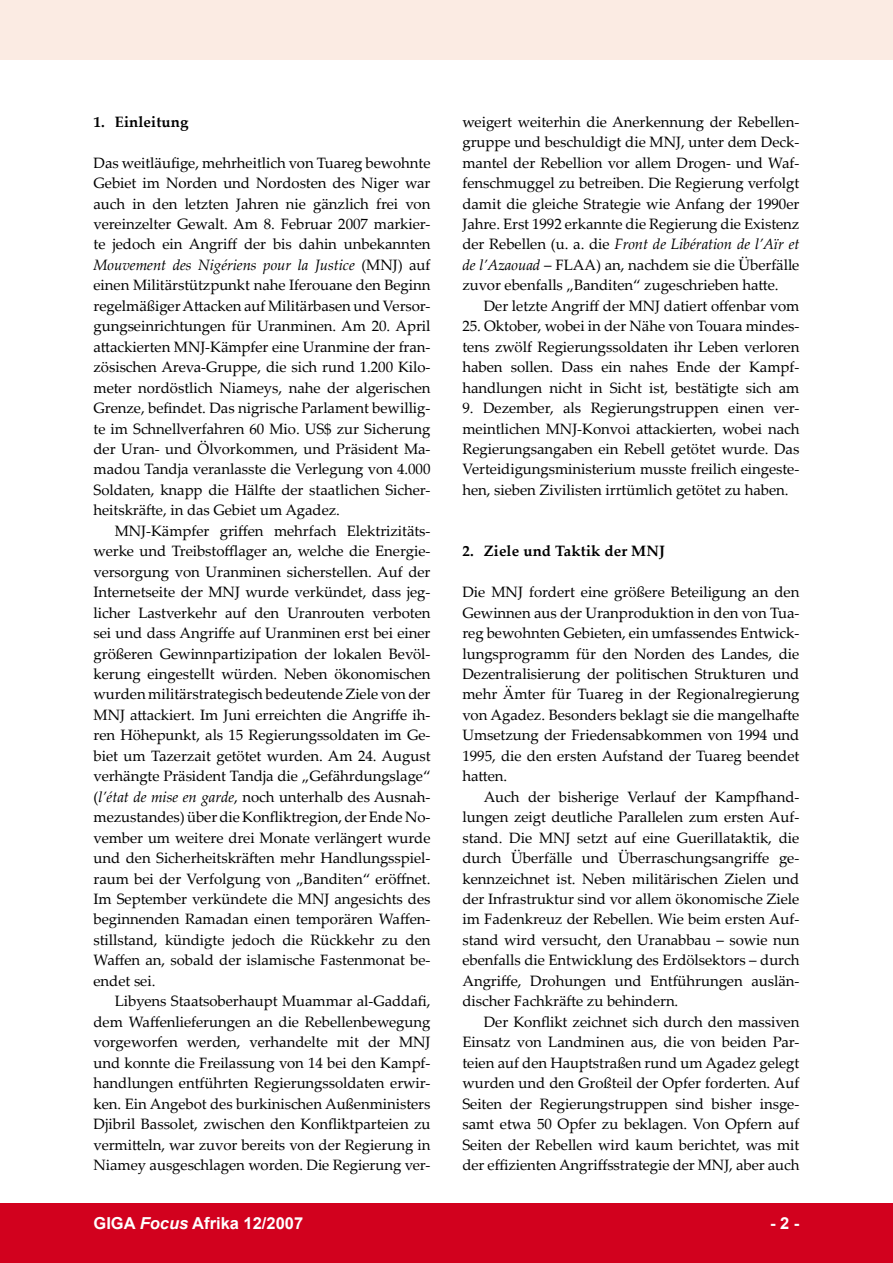
<style>
.page{position:relative;width:893px;height:1263px;background:#fff}
.page>*{position:absolute;margin:0;border:0;box-sizing:border-box;transform-origin:0 0}
.t1{font:700 16.5px "Arial";color:#fff}
.t2{font:15px/20.4px "Palatino Linotype";letter-spacing:-.005em;color:#000;text-align:justify}
.t3{font:700 15px "Palatino Linotype";letter-spacing:.01em;color:#000}
.s1{font-style:italic}
</style>
<div class="page">
<div style="left:0;top:1203px;width:893px;height:60px;background:#d2011e"></div>
<div style="left:0;top:0;width:893px;height:60px;background:#fbebe3"></div>
<p class="t3" style="left:94px;top:111px;width:97px">1. Einleitung</p>
<p class="t2" style="left:94px;top:152px;width:338px">Das weitläufige, mehrheitlich von Tuareg bewohnte Gebiet im Norden und Nordosten des Niger war auch in den letzten Jahren nie gänzlich frei von vereinzelter Gewalt. Am 8. Februar 2007 markier&shy;te jedoch ein Angriff der bis dahin unbekannten <span class="s1">Mouvement des Nigériens pour la Justice</span> (MNJ) auf einen Militärstützpunkt nahe Iferouane den Beginn regelmäßiger Attacken auf Militärbasen und Versor&shy;gungseinrichtungen für Uranminen. Am 20. April attackierten MNJ-Kämpfer eine Uranmine der fran&shy;zösischen Areva-Gruppe, die sich rund 1.200 Kilo&shy;meter nordöstlich Niameys, nahe der algerischen Grenze, befindet. Das nigrische Parlament bewillig&shy;te im Schnellverfahren 60 Mio. US$ zur Sicherung der Uran- und Ölvorkommen, und Präsident Ma&shy;madou Tandja veranlasste die Verlegung von 4.000<br>Soldaten, knapp die Hälfte der staatlichen Sicher&shy;heitskräfte, in das Gebiet um Agadez.</p>
<p class="t2" style="left:94px;top:520px;width:339px;text-indent:21px">MNJ-Kämpfer griffen mehrfach Elektrizitäts&shy;werke und Treibstofflager an, welche die Energie&shy;versorgung von Uranminen sicherstellen. Auf der Internetseite der MNJ wurde verkündet, dass jeg&shy;licher Lastverkehr auf den Uranrouten verboten sei und dass Angriffe auf Uranminen erst bei einer größeren Gewinnpartizipation der lokalen Bevöl&shy;kerung eingestellt würden. Neben ökonomischen wurden militärstrategisch bedeutende Ziele von der MNJ attackiert. Im Juni erreichten die Angriffe ih&shy;ren Höhepunkt, als 15 Regierungssoldaten im Ge&shy;biet um Tazerzait getötet wurden. Am 24. August verhängte Präsident Tandja die „Gefährdungslage“ (<span class="s1">l’état de mise en garde</span>, noch unterhalb des Ausnah&shy;mezustandes) über die Konfliktregion, der Ende No&shy;vember um weitere drei Monate verlängert wurde und den Sicherheitskräften mehr Handlungsspiel&shy;raum bei der Verfolgung von „Banditen“ eröffnet.<br>Im September verkündete die MNJ angesichts des beginnenden Ramadan einen temporären Waffen&shy;stillstand, kündigte jedoch die Rückkehr zu den Waffen an, sobald der islamische Fastenmonat be&shy;endet sei.</p>
<p class="t2" style="left:94px;top:990px;width:338px;text-indent:21px">Libyens Staatsoberhaupt Muammar al-Gaddafi, dem Waffenlieferungen an die Rebellenbewegung vorgeworfen werden, verhandelte mit der MNJ und konnte die Freilassung von 14 bei den Kampf&shy;handlungen entführten Regierungssoldaten erwir&shy;ken. Ein Angebot des burkinischen Außenministers Djibril Bassolet, zwischen den Konfliktparteien zu vermitteln, war zuvor bereits von der Regierung in Niamey ausgeschlagen worden. Die Regierung ver-</p>
<p class="t2" style="left:462px;top:111px;width:339px">weigert weiterhin die Anerkennung der Rebellen&shy;gruppe und beschuldigt die MNJ, unter dem Deck&shy;mantel der Rebellion vor allem Drogen- und Waf&shy;fenschmuggel zu betreiben. Die Regierung verfolgt damit die gleiche Strategie wie Anfang der 1990er Jahre. Erst 1992 erkannte die Regierung die Existenz der Rebellen (u. a. die <span class="s1">Front de Libération de l’Aïr et de l’Azaouad</span> – FLAA) an, nachdem sie die Überfälle zuvor ebenfalls „Banditen“ zugeschrieben hatte.</p>
<p class="t2" style="left:484px;top:295px;width:317px">Der letzte Angriff der MNJ datiert offenbar vom</p>
<p class="t2" style="left:462px;top:315px;width:338px">25. Oktober, wobei in der Nähe von Touara mindes&shy;tens zwölf Regierungssoldaten ihr Leben verloren haben sollen. Dass ein nahes Ende der Kampf&shy;handlungen nicht in Sicht ist, bestätigte sich am</p>
<p class="t2" style="left:462px;top:397px;width:338px">9. Dezember, als Regierungstruppen einen ver&shy;meintlichen MNJ-Konvoi attackierten, wobei nach Regierungsangaben ein Rebell getötet wurde. Das Verteidigungsministerium musste freilich eingeste&shy;hen, sieben Zivilisten irrtümlich getötet zu haben.</p>
<p class="t3" style="left:462px;top:540px;width:204px">2. Ziele und Taktik der MNJ</p>
<p class="t2" style="left:462px;top:581px;width:339px">Die MNJ fordert eine größere Beteiligung an den Gewinnen aus der Uranproduktion in den von Tua&shy;reg bewohnten Gebieten, ein umfassendes Entwick&shy;lungsprogramm für den Norden des Landes, die Dezentralisierung der politischen Strukturen und mehr Ämter für Tuareg in der Regionalregierung von Agadez. Besonders beklagt sie die mangelhafte Umsetzung der Friedensabkommen von 1994 und 1995, die den ersten Aufstand der Tuareg beendet hatten.</p>
<p class="t2" style="left:462px;top:786px;width:339px;text-indent:21px">Auch der bisherige Verlauf der Kampfhand&shy;lungen zeigt deutliche Parallelen zum ersten Auf&shy;stand. Die MNJ setzt auf eine Guerillataktik, die durch Überfälle und Überraschungsangriffe ge&shy;kennzeichnet ist. Neben militärischen Zielen und der Infrastruktur sind vor allem ökonomische Ziele im Fadenkreuz der Rebellen. Wie beim ersten Auf&shy;stand wird versucht, den Uranabbau – sowie nun ebenfalls die Entwicklung des Erdölsektors – durch Angriffe, Drohungen und Entführungen auslän&shy;discher Fachkräfte zu behindern.</p>
<p class="t2" style="left:462px;top:1011px;width:338px;text-indent:21px">Der Konflikt zeichnet sich durch den massiven Einsatz von Landminen aus, die von beiden Par&shy;teien auf den Hauptstraßen rund um Agadez gelegt wurden und den Großteil der Opfer forderten. Auf Seiten der Regierungstruppen sind bisher insge&shy;samt etwa 50 Opfer zu beklagen. Von Opfern auf Seiten der Rebellen wird kaum berichtet, was mit der effizienten Angriffsstrategie der MNJ, aber auch</p>
<p class="t1" style="left:94px;top:1212px;width:211px">GIGA <span class="s1">Focus</span> Afrika 12/2007</p>
<p class="t1" style="left:770px;top:1212px;width:31px">- -</p>
</div>
